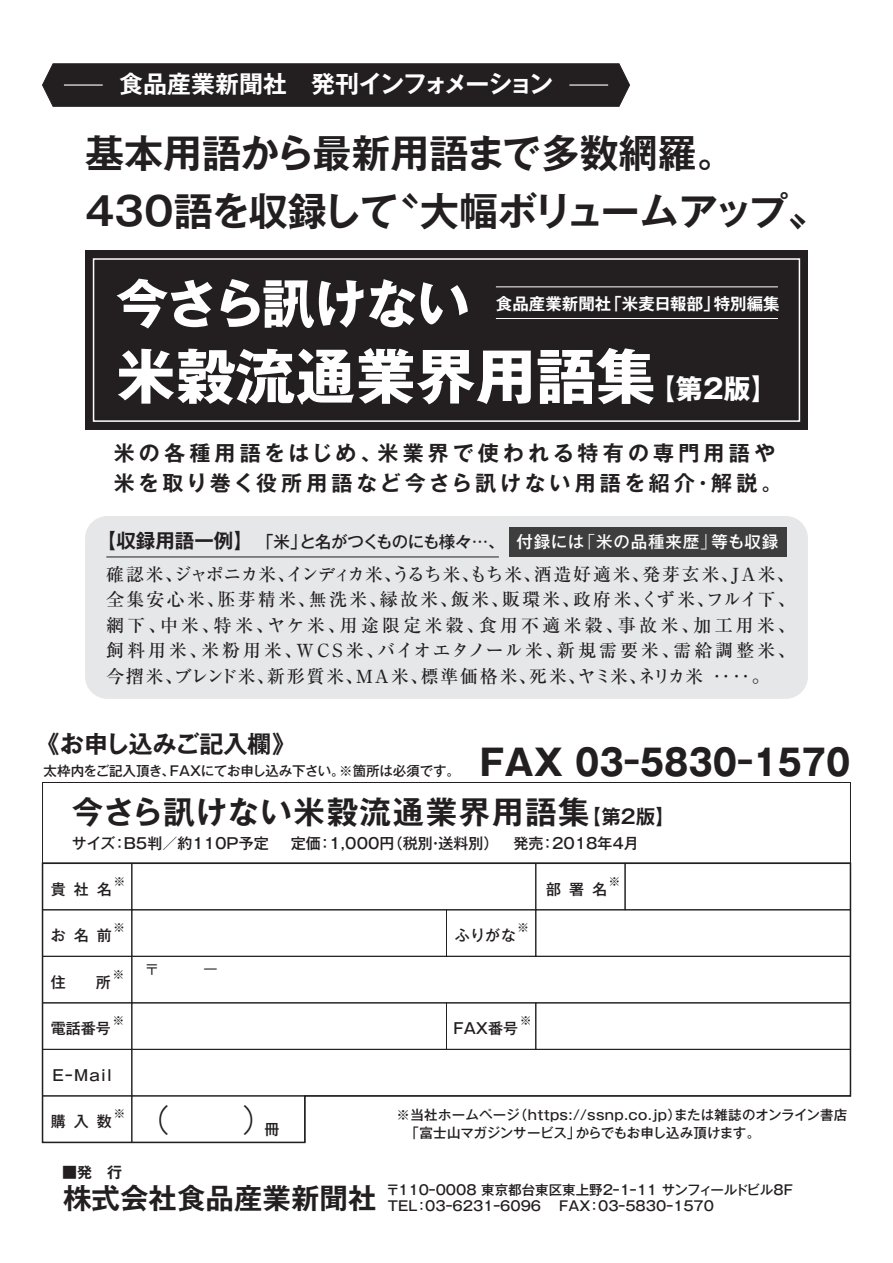
<style>
.page{position:relative;width:893px;height:1263px;background:#fff}
.page>*{position:absolute;margin:0;border:0;box-sizing:border-box;transform-origin:0 0}
.t1{font:700 60px "Gothic MB101 Pro";color:#fff}
.t2{font:700 52.5px "Gothic MB101 Pro";letter-spacing:-.035em;color:#fff}
.t3{font:700 39px/58.5px "Gothic MB101 Pro De";color:#231f20}
.t4{font:700 36px "Gothic MB101 Pro";color:#231f20}
.t5{font:700 31.5px "Gothic MB101 Pro De";letter-spacing:.05em;color:#231f20}
.t6{font:300 31.5px "Gothic MB101 Pro";color:#231f20}
.t7{font:700 27px "Gothic MB101 Pro";color:#fff}
.t8{font:700 24px "Gothic MB101 Pro De";letter-spacing:-.03em;color:#fff}
.t9{font:700 24px "Gothic MB101 Pro De";letter-spacing:-.005em;color:#231f20}
.t10{font:700 21px/30px "Gothic MB101 Pro De";letter-spacing:.195em;color:#231f20}
.t11{font:500 18px/25.5px "Ryumin Pro";letter-spacing:.07em;color:#231f20;text-align:justify}
.t12{font:500 16.5px "Gothic MB101 Pro";letter-spacing:-.005em;color:#231f20}
.t13{font:700 16.5px "Gothic MB101 Pro De";color:#fff}
.t14{font:500 15px "Gothic MB101 Pro";color:#231f20}
.t15{font:500 15px "Gothic MB101 Pro";letter-spacing:-.055em;color:#231f20}
.t16{font:700 15px "Gothic MB101 Pro De";color:#231f20}
.t17{font:500 13.5px/18px "Gothic MB101 Pro";color:#231f20}
.t18{font:500 12px "Gothic MB101 Pro";color:#231f20}
.s1{font-family:"Gothic MB101 Pro De";font-weight:700;font-size:19.5px}
.s2{color:#fff}
.s3{font-weight:300;color:#fff}
.s4{font-size:19.5px}
</style>
<div class="page">
<div style="left:85px;top:250px;width:723px;height:180px;background:#231f20"></div>
<div style="left:85px;top:516px;width:723px;height:183px;background:#e6e7e9;border-radius:22px"></div>
<div style="left:42px;top:63px;width:588px;height:44px;background:#231f20"></div>
<div style="left:42px;top:782px;width:809px;height:82px;border:1px solid #231f20"></div>
<svg style="left:41px;top:862px;width:811px;height:282px"></svg>
<hr style="left:106px;top:557px;width:393px;height:1px;background:#231f20">
<div style="left:509px;top:527px;width:278px;height:30px;background:#3e3e3f"></div>
<div style="left:93px;top:258px;width:707px;height:164px;background:#231f20;border:2px solid #fff"></div>
<hr style="left:496px;top:286px;width:282px;height:1px;background:#fff">
<hr style="left:496px;top:318px;width:282px;height:1px;background:#fff">
<hr style="left:64px;top:84px;width:39px;height:2px;background:#fff">
<hr style="left:569px;top:84px;width:39px;height:2px;background:#fff">
<h3 class="t8" style="left:119px;top:64px;width:435px">食品産業新聞社　発刊インフォメーション</h3>
<h3 class="t3" style="left:85px;top:119px;width:743px">基本用語から最新用語まで多数網羅。<br>430語を収録して〝大幅ボリュームアップ〟</h3>
<h2 class="t2" style="left:116px;top:260px;width:355px">今さら訊けない</h2>
<p class="t13" style="left:496px;top:290px;width:285px">食品産業新聞社「米麦日報部」特別編集</p>
<h1 class="t1" style="left:116px;top:326px;width:541px">米穀流通業界用語集</h1>
<h3 class="t7" style="left:648px;top:366px;width:131px">【第２版】</h3>
<p class="t10" style="left:114px;top:435px;width:670px">米の各種用語をはじめ、米業界で使われる特有の専門用語や米を取り巻く役所用語など今さら訊けない用語を紹介・解説。</p>
<p class="t12" style="left:97px;top:528px;width:683px"><span class="s1">【収録用語一例】</span>「米」と名がつくものにも様々…、 <span class="s2">付録には</span><span class="s3">「</span><span class="s2">米の品種来歴</span><span class="s3">」</span><span class="s2">等も収録</span></p>
<p class="t11" style="left:106px;top:560px;width:691px">確認米、ジャポニカ米、インディカ米、うるち米、もち米、酒造好適米、発芽玄米、ＪＡ米、全集安心米、胚芽精米、無洗米、縁故米、飯米、販環米、政府米、くず米、フルイ下、網下、中米、特米、ヤケ米、用途限定米穀、食用不適米穀、事故米、加工用米、飼料用米、米粉用米、ＷＣＳ米、バイオエタノール米、新規需要米、需給調整米、今摺米、ブレンド米、新形質米、ＭＡ米、標準価格米、死米、ヤミ米、ネリカ米 ‥‥。</p>
<h3 class="t9" style="left:36px;top:724px;width:262px">《お申し込みご記入欄》</h3>
<p class="t17" style="left:44px;top:760px;width:418px">太枠内をご記入頂き、FAXにてお申し込み下さい。※箇所は必須です。</p>
<h3 class="t4" style="left:474px;top:732px;width:378px">ＦＡＸ 03‒5830‒1570</h3>
<h3 class="t5" style="left:72px;top:785px;width:605px">今さら訊けない米穀流通業界用語集<span class="s4">【第２版】</span></h3>
<p class="t15" style="left:72px;top:831px;width:198px">サイズ：B5判／約１１０P予定</p>
<p class="t14" style="left:291px;top:831px;width:350px">定価：1,000円（税別・送料別） 発売：2018年４月</p>
<p class="t18" style="left:113px;top:871px;width:13px">※</p>
<p class="t14" style="left:51px;top:876px;width:62px">貴 社 名</p>
<p class="t18" style="left:113px;top:918px;width:13px">※</p>
<p class="t14" style="left:51px;top:923px;width:62px">お 名 前</p>
<p class="t18" style="left:112px;top:964px;width:13px">※</p>
<p class="t14" style="left:51px;top:969px;width:62px">住　　所</p>
<p class="t18" style="left:112px;top:1011px;width:13px">※</p>
<p class="t14" style="left:51px;top:1016px;width:62px">電話番号</p>
<p class="t14" style="left:52px;top:1063px;width:61px">EｰMail</p>
<p class="t18" style="left:113px;top:1104px;width:13px">※</p>
<h3 class="t6" style="left:138px;top:1094px;width:143px">（　　）<sub>冊</sub></h3>
<p class="t14" style="left:51px;top:1109px;width:62px">購 入 数</p>
<p class="t18" style="left:517px;top:918px;width:13px">※</p>
<p class="t14" style="left:455px;top:923px;width:63px">ふりがな</p>
<p class="t18" style="left:609px;top:871px;width:13px">※</p>
<p class="t14" style="left:546px;top:876px;width:62px">部 署 名</p>
<p class="t18" style="left:520px;top:1011px;width:13px">※</p>
<p class="t14" style="left:453px;top:1016px;width:66px">FAX番号</p>
<p class="t17" style="left:397px;top:1104px;width:452px">※当社ホームページ（https://ssnp.co.jp）または雑誌のオンライン書店　「富士山マガジンサービス」からでもお申し込み頂けます。</p>
<p class="t16" style="left:62px;top:1160px;width:61px">■発　行</p>
<p class="t17" style="left:63px;top:1179px;width:731px;line-height:16.5px;text-indent:323px">〒110ｰ0008 東京都台東区東上野2ｰ1ｰ11 サンフィールドビル８F<sup>株式会社食品産業新聞社</sup> TEL：03ｰ6231ｰ6096　 FAX：03ｰ5830ｰ1570</p>
</div>
